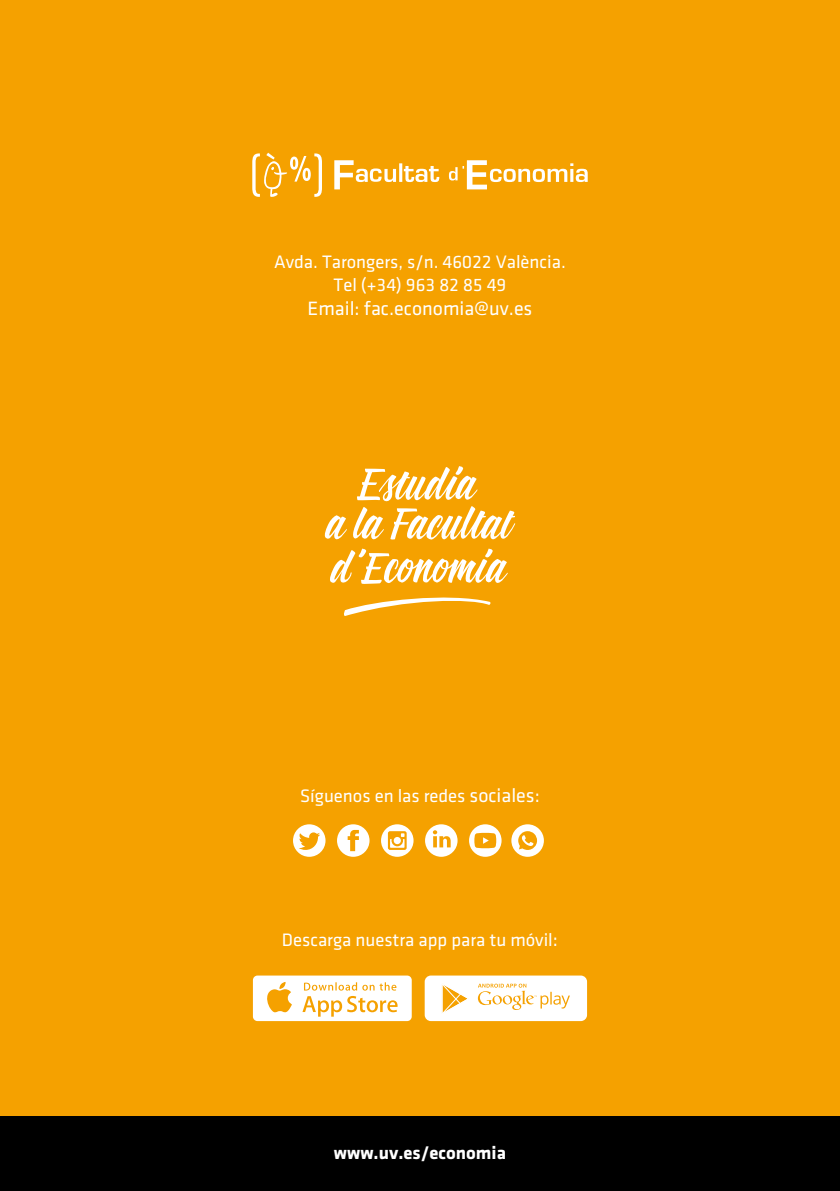
<style>
.page{position:relative;width:840px;height:1191px;background:#fff}
.page>*{position:absolute;margin:0;border:0;box-sizing:border-box;transform-origin:0 0}
.t1{font:20px "Klavika Regular TF";color:#fff}
.t2{font:18.8px/22.4px "Klavika Regular TF";color:#fff;text-align:center}
.t3{font:700 18.8px "Klavika";color:#fff}
.s1{font-size:20px}
</style>
<div class="page">
<div style="left:0;top:0;width:839px;height:1191px;background:#f5a100"></div>
<div style="left:0;top:1116px;width:839px;height:75px;background:#000"></div>
<svg style="left:330px;top:548px;width:177px;height:36px"></svg>
<svg style="left:324px;top:466px;width:191px;height:74px"></svg>
<svg style="left:344px;top:597px;width:146px;height:19px"></svg>
<svg style="left:334px;top:160px;width:253px;height:29px"></svg>
<svg style="left:252px;top:153px;width:70px;height:44px"></svg>
<svg style="left:253px;top:975px;width:158px;height:46px;background:#fdedcf"></svg>
<svg style="left:424px;top:975px;width:162px;height:46px;background:#fdf4e1"></svg>
<svg style="left:381px;top:824px;width:32px;height:32px"></svg>
<svg style="left:425px;top:824px;width:32px;height:32px"></svg>
<svg style="left:469px;top:824px;width:32px;height:32px"></svg>
<svg style="left:337px;top:824px;width:32px;height:32px"></svg>
<svg style="left:293px;top:824px;width:32px;height:32px"></svg>
<div style="left:511px;top:824px;width:32px;height:32px;background:#fff;border-radius:50%"></div>
<svg style="left:518px;top:831px;width:18px;height:19px"></svg>
<p class="t2" style="left:274px;top:251px;width:293px">Avda. Tarongers, s/n. 46022 València.<br>Tel (+34) 963 82 85 49</p>
<p class="t1" style="left:307px;top:298px;width:226px">Email: fac.economia@uv.es</p>
<p class="t2" style="left:300px;top:785px;width:241px">Síguenos en las redes <span class="s1">sociales:</span></p>
<p class="t2" style="left:282px;top:928px;width:277px">Descarga nuestra app para tu móvil<span class="s1">:</span></p>
<p class="t3" style="left:334px;top:1142px;width:173px">www.uv.es/economia</p>
</div>
